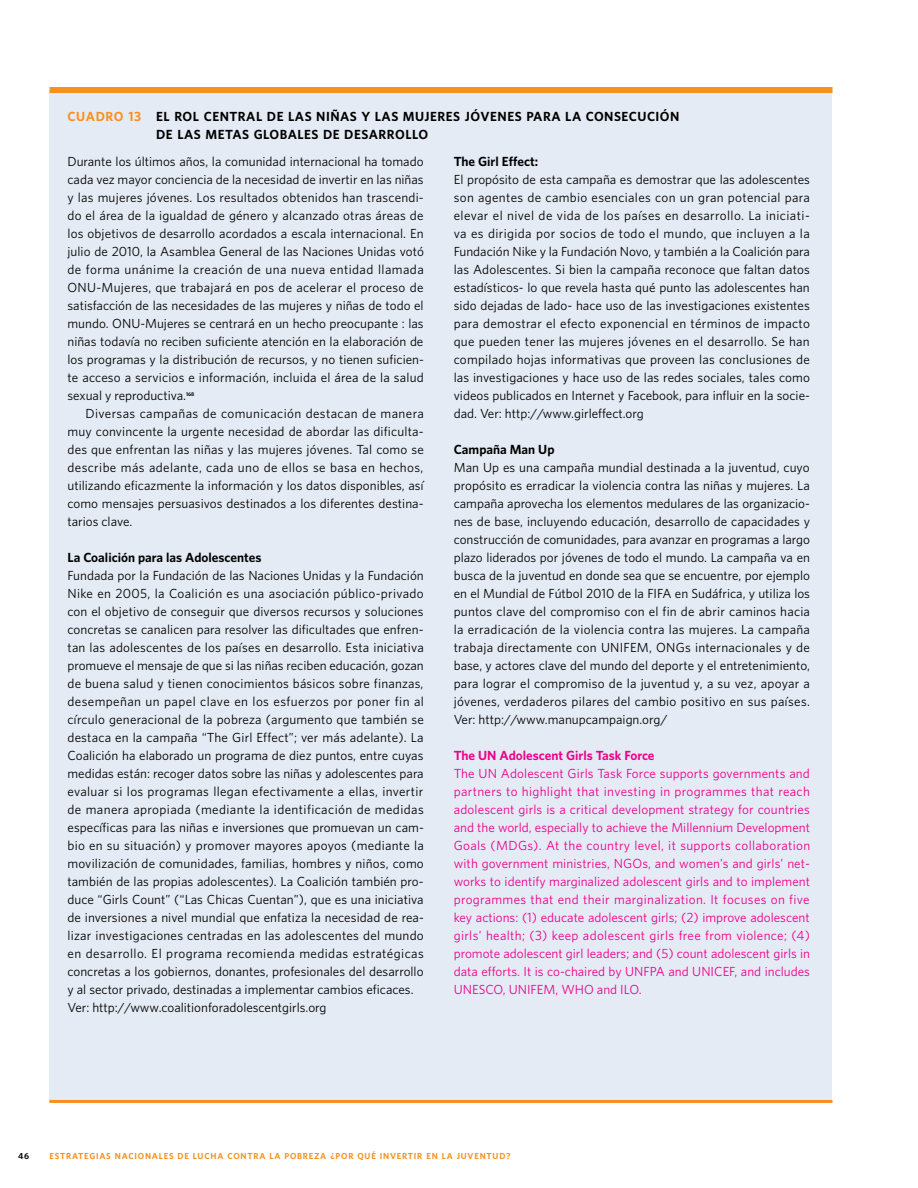
<style>
.page{position:relative;width:918px;height:1188px;background:#fff}
.page>*{position:absolute;margin:0;border:0;box-sizing:border-box;transform-origin:0 0}
.t1{font:12px/18px "UNFPA Text";letter-spacing:.005em;color:#000;text-align:justify}
.t2{font:12px/18px "UNFPA Text";color:#ec008c;text-align:justify}
.t3{font:700 12px "UNFPA";color:#000}
.t4{font:700 12px "UNFPA";letter-spacing:.26em;color:#000}
.t5{font:700 12px "UNFPA";color:#ec008c}
.t6{font:700 12px "UNFPA";color:#f7901e}
.t7{font:700 7.8px "UNFPA";letter-spacing:.195em;color:#f7901e}
.t8{font:700 7.8px "UNFPA";letter-spacing:.1em;color:#f7901e}
.t9{font:700 7.8px "UNFPA";color:#000}
.t10{font:700 4.8px "UNFPA";color:#000}
</style>
<div class="page">
<div style="left:50px;top:90px;width:782px;height:1013px;background:#e5ebf4"></div>
<div style="left:50px;top:87px;width:782px;height:6px;background:#f7901e"></div>
<hr style="left:50px;top:1100px;width:782px;height:3px;background:#f7901e">
<p class="t4" style="left:156px;top:108px;width:343px">EL ROL CENTRAL DE LAS N IÑAS Y LAS MUJERES JÓVENE</p>
<p class="t3" style="left:515px;top:108px;width:164px">S PARA LA CONSECUCIÓN</p>
<p class="t3" style="left:156px;top:126px;width:141px">DE LAS METAS GLOBALE</p>
<p class="t3" style="left:312px;top:126px;width:118px">S DE DESARROLLO</p>
<p class="t6" style="left:67px;top:108px;width:75px">CUADRO 13</p>
<p class="t1" style="left:68px;top:152px;width:358px">Durante los últimos años, la comunidad internacional ha tomado cada vez mayor conciencia de la necesidad de invertir en las niñas y las mujeres jóvenes. Los resultados obtenidos han trascendi&shy;do el área de la igualdad de género y alcanzado otras áreas de los objetivos de desarrollo acordados a escala internacional. En julio de 2010, la Asamblea General de las Naciones Unidas votó de forma unánime la creación de una nueva entidad llamada ONU-Mujeres, que trabajará en pos de acelerar el proceso de satisfacción de las necesidades de las mujeres y niñas de todo el mundo. ONU-Mujeres se centrará en un hecho preocupante : las niñas todavía no reciben suficiente atención en la elaboración de los programas y la distribución de recursos, y no tienen suficien&shy;te acceso a servicios e información, incluida el área de la salud sexual y reproductiva.</p>
<p class="t3" style="left:454px;top:154px;width:86px">THE GIRL EFFECT:</p>
<p class="t1" style="left:454px;top:170px;width:358px">El propósito de esta campaña es demostrar que las adolescentes son agentes de cambio esenciales con un gran potencial para elevar el nivel de vida de los países en desarrollo. La iniciati&shy;va es dirigida por socios de todo el mundo, que incluyen a la Fundación Nike y la Fundación Novo, y también a la Coalición para las Adolescentes. Si bien la campaña reconoce que faltan datos estadísticos- lo que revela hasta qué punto las adolescentes han sido dejadas de lado- hace uso de las investigaciones existentes para demostrar el efecto exponencial en términos de impacto que pueden tener las mujeres jóvenes en el desarrollo. Se han compilado hojas informativas que proveen las conclusiones de las investigaciones y hace uso de las redes sociales, tales como videos publicados en Internet y Facebook, para influir en la socie&shy;dad. Ver: http://www.girleffect.org</p>
<p class="t3" style="left:454px;top:442px;width:102px">CAMPAÑA MAN UP</p>
<p class="t1" style="left:454px;top:458px;width:358px">Man Up es una campaña mundial destinada a la juventud, cuyo propósito es erradicar la violencia contra las niñas y mujeres. La campaña aprovecha los elementos medulares de las organizacio&shy;nes de base, incluyendo educación, desarrollo de capacidades y construcción de comunidades, para avanzar en programas a largo plazo liderados por jóvenes de todo el mundo. La campaña va en busca de la juventud en donde sea que se encuentre, por ejemplo en el Mundial de Fútbol 2010 de la FIFA en Sudáfrica, y utiliza los puntos clave del compromiso con el fin de abrir caminos hacia la erradicación de la violencia contra las mujeres. La campaña trabaja directamente con UNIFEM, ONGs internacionales y de base, y actores clave del mundo del deporte y el entretenimiento, para lograr el compromiso de la juventud y, a su vez, apoyar a jóvenes, verdaderos pilares del cambio positivo en sus países.<br>Ver: http://www.manupcampaign.org/</p>
<p class="t5" style="left:454px;top:748px;width:202px">THE UN ADOLESCENT GIRLS TASK FORCE</p>
<p class="t2" style="left:454px;top:764px;width:358px">The UN Adolescent Girls Task Force supports governments and partners to highlight that investing in programmes that reach adolescent girls is a critical development strategy for countries and the world, especially to achieve the Millennium Development Goals (MDGs). At the country level, it supports collaboration with government ministries, NGOs, and women’s and girls’ net&shy;works to identify marginalized adolescent girls and to implement programmes that end their marginalization. It focuses on five key actions: (1) educate adolescent girls; (2) improve adolescent girls’ health; (3) keep adolescent girls free from violence; (4) promote adolescent girl leaders; and (5) count adolescent girls in data efforts. It is co-chaired by UNFPA and UNICEF, and includes UNESCO, UNIFEM, WHO and ILO.</p>
<p class="t10" style="left:186px;top:391px;width:10px">168</p>
<p class="t1" style="left:68px;top:404px;width:358px;text-indent:18px">Diversas campañas de comunicación destacan de manera muy convincente la urgente necesidad de abordar las dificulta&shy;des que enfrentan las niñas y las mujeres jóvenes. Tal como se describe más adelante, cada uno de ellos se basa en hechos, utilizando eficazmente la información y los datos disponibles, así como mensajes persuasivos destinados a los diferentes destina&shy;tarios clave.</p>
<p class="t3" style="left:68px;top:550px;width:196px">LA COALICIÓN PARA LAS ADOLESCENTES</p>
<p class="t1" style="left:68px;top:566px;width:358px;text-align:left">Fundada por la Fundación de las Naciones Unidas y la Fundación Nike en 2005, la Coalición es una asociación público-privado con el objetivo de conseguir que diversos recursos y soluciones concretas se canalicen para resolver las dificultades que enfren&shy;tan las adolescentes de los países en desarrollo. Esta iniciativa promueve el mensaje de que si las niñas reciben educación, gozan de buena salud y tienen conocimientos básicos sobre finanzas, desempeñan un papel clave en los esfuerzos por poner fin al círculo generacional de la pobreza (argumento que también se destaca en la campaña “The Girl Effect”; ver más adelante). La Coalición ha elaborado un programa de diez puntos, entre cuyas medidas están: recoger datos sobre las niñas y adolescentes para evaluar si los programas llegan efectivamente a ellas, invertir de manera apropiada (mediante la identificación de medidas específicas para las niñas e inversiones que promuevan un cam&shy;bio en su situación) y promover mayores apoyos (mediante la movilización de comunidades, familias, hombres y niños, como también de las propias adolescentes). La Coalición también pro&shy;duce “Girls Count” (“Las Chicas Cuentan”), que es una iniciativa de inversiones a nivel mundial que enfatiza la necesidad de rea&shy;lizar investigaciones centradas en las adolescentes del mundo en desarrollo. El programa recomienda medidas estratégicas concretas a los gobiernos, donantes, profesionales del desarrollo y al sector privado, destinadas a implementar cambios eficaces.<br>Ver: http://www.coalitionforadolescentgirls.org</p>
<p class="t9" style="left:18px;top:1151px;width:13px">46</p>
<p class="t8" style="left:50px;top:1151px;width:103px">ESTRATEGIAS NACIONALE</p>
<p class="t7" style="left:169px;top:1151px;width:264px">S DE LUCHA CONTRA LA POBREZA ¿POR QUÉ INVERTIR EN</p>
<p class="t8" style="left:442px;top:1151px;width:70px">LA JUVENTUD?</p>
</div>
